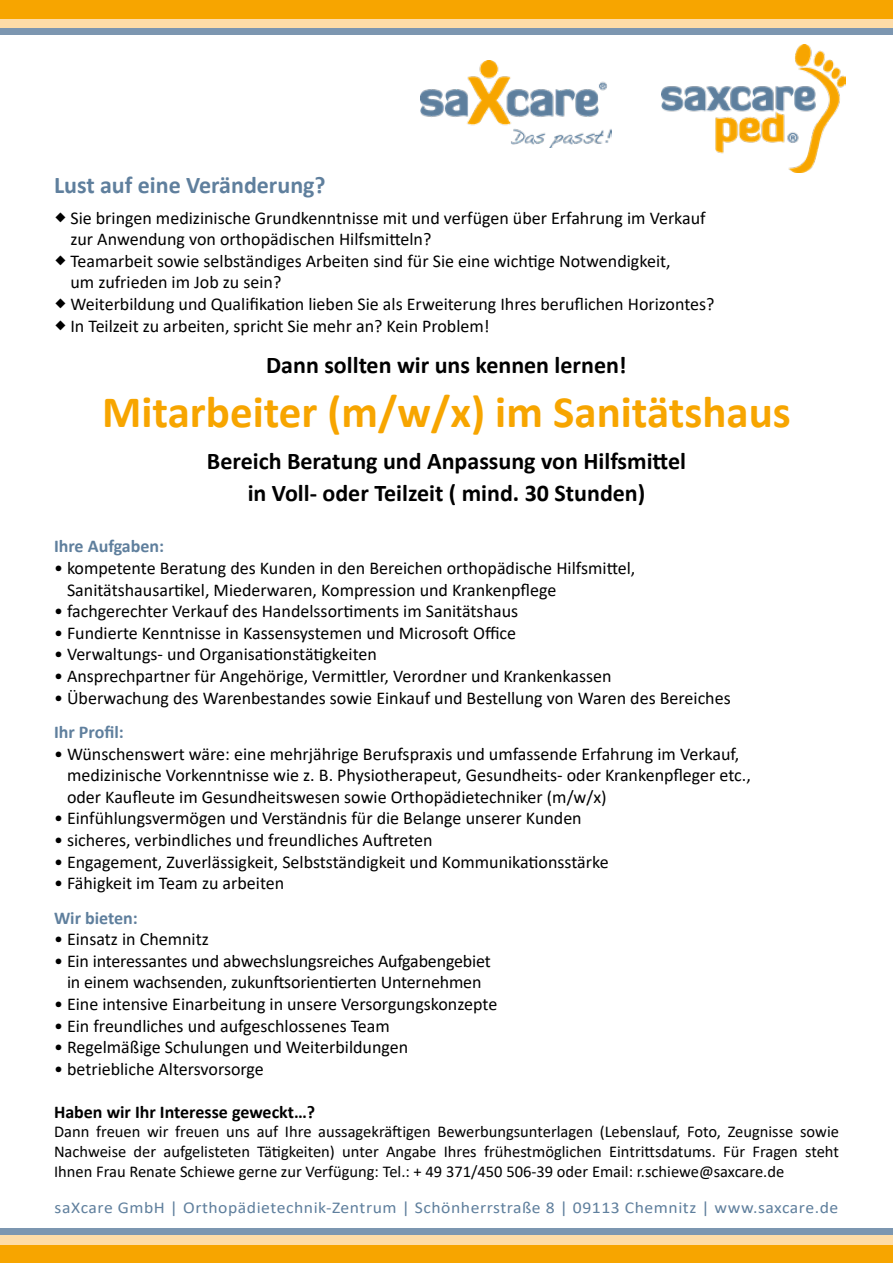
<style>
.page{position:relative;width:893px;height:1263px;background:#fff}
.page>*{position:absolute;margin:0;border:0;box-sizing:border-box;transform-origin:0 0}
.t1{font:700 45px "Calibri";color:#f7a500}
.t2{font:700 24px/32.4px "Calibri";color:#000;text-align:center}
.t3{font:700 24px "Calibri";color:#5f7f9d}
.t4{font:18px/21.6px "Calibri";color:#000}
.t5{font:700 18px "Calibri";color:#5f7f9d}
.t6{font:700 18px "Calibri";color:#000}
.t7{font:16.5px/19.8px "Calibri";color:#000;text-align:justify}
.t8{font:16.5px "Calibri";letter-spacing:.03em;color:#5f7f9d;scale:1.07 1}
</style>
<div class="page">
<img style="left:662px;top:45px;width:183px;height:128px">
<img style="left:421px;top:61px;width:191px;height:86px">
<div style="left:0;top:1240px;width:893px;height:23px;background:#f7a500"></div>
<div style="left:0;top:1235px;width:893px;height:9px;background:#fedca7"></div>
<div style="left:0;top:1228px;width:893px;height:7px;background:#7c96b0"></div>
<div style="left:0;top:0;width:893px;height:23px;background:#f7a500"></div>
<div style="left:0;top:19px;width:893px;height:10px;background:#fedca7"></div>
<div style="left:0;top:29px;width:893px;height:6px;background:#7c96b0"></div>
<h2 class="t3" style="left:54px;top:168px;width:273px">Lust auf eine Veränderung?</h2>
<p class="t4" style="left:70px;top:206px;width:646px">Sie bringen medizinische Grundkenntnisse mit und verfügen über Erfahrung im Verkauf zur Anwendung von orthopädischen Hilfsmitteln?<br>Teamarbeit sowie selbständiges Arbeiten sind für Sie eine wichtige Notwendigkeit,<br>um zufrieden im Job zu sein?<br>Weiterbildung und Qualifikation lieben Sie als Erweiterung Ihres beruflichen Horizontes?<br>In Teilzeit zu arbeiten, spricht Sie mehr an? Kein Problem!</p>
<h2 class="t2" style="left:266px;top:349px;width:362px">Dann sollten wir uns kennen lernen!</h2>
<h1 class="t1" style="left:102px;top:380px;width:690px">Mitarbeiter (m/w/x) im Sanitätshaus</h1>
<h2 class="t2" style="left:207px;top:444px;width:481px">Bereich Beratung und Anpassung von Hilfsmittel in Voll- oder Teilzeit ( mind. 30 Stunden)</h2>
<p class="t5" style="left:54px;top:534px;width:112px">Ihre Aufgaben:</p>
<p class="t4" style="left:67px;top:557px;width:570px;text-indent:-13px">• kompetente Beratung des Kunden in den Bereichen orthopädische Hilfsmittel,<br>Sanitätshausartikel, Miederwaren, Kompression und Krankenpflege</p>
<p class="t4" style="left:54px;top:600px;width:466px">• fachgerechter Verkauf des Handelssortiments im Sanitätshaus</p>
<p class="t4" style="left:54px;top:622px;width:464px">• Fundierte Kenntnisse in Kassensystemen und Microsoft Office</p>
<p class="t4" style="left:54px;top:643px;width:324px">• Verwaltungs- und Organisationstätigkeiten</p>
<p class="t4" style="left:54px;top:665px;width:559px">• Ansprechpartner für Angehörige, Vermittler, Verordner und Krankenkassen</p>
<p class="t4" style="left:54px;top:686px;width:678px">• Überwachung des Warenbestandes sowie Einkauf und Bestellung von Waren des Bereiches</p>
<p class="t5" style="left:54px;top:719px;width:71px">Ihr Profil:</p>
<p class="t4" style="left:67px;top:742px;width:685px;text-indent:-13px">• Wünschenswert wäre: eine mehrjährige Berufspraxis und umfassende Erfahrung im Verkauf, medizinische Vorkenntnisse wie z. B. Physiotherapeut, Gesundheits- oder Krankenpfleger etc., oder Kaufleute im Gesundheitswesen sowie Orthopädietechniker (m/w/x)</p>
<p class="t4" style="left:54px;top:807px;width:529px">• Einfühlungsvermögen und Verständnis für die Belange unserer Kunden</p>
<p class="t4" style="left:54px;top:829px;width:380px">• sicheres, verbindliches und freundliches Auftreten</p>
<p class="t4" style="left:54px;top:850px;width:556px">• Engagement, Zuverlässigkeit, Selbstständigkeit und Kommunikationsstärke</p>
<p class="t4" style="left:54px;top:872px;width:232px">• Fähigkeit im Team zu arbeiten</p>
<p class="t5" style="left:54px;top:905px;width:85px">Wir bieten:</p>
<p class="t4" style="left:54px;top:928px;width:156px">• Einsatz in Chemnitz</p>
<p class="t4" style="left:54px;top:949px;width:438px;text-align:center">• Ein interessantes und abwechslungsreiches Aufgabengebiet in einem wachsenden, zukunftsorientierten Unternehmen</p>
<p class="t4" style="left:54px;top:993px;width:445px">• Eine intensive Einarbeitung in unsere Versorgungskonzepte</p>
<p class="t4" style="left:54px;top:1014px;width:337px">• Ein freundliches und aufgeschlossenes Team</p>
<p class="t4" style="left:54px;top:1036px;width:356px">• Regelmäßige Schulungen und Weiterbildungen</p>
<p class="t4" style="left:54px;top:1057px;width:211px">• betriebliche Altersvorsorge</p>
<p class="t6" style="left:54px;top:1099px;width:263px">Haben wir Ihr Interesse geweckt…?</p>
<p class="t7" style="left:54px;top:1122px;width:786px">Dann freuen wir freuen uns auf Ihre aussagekräftigen Bewerbungsunterlagen (Lebenslauf, Foto, Zeugnisse sowie Nachweise der aufgelisteten Tätigkeiten) unter Angabe Ihres frühestmöglichen Eintrittsdatums. Für Fragen steht Ihnen Frau Renate Schiewe gerne zur Verfügung: Tel.: + 49 371/450 506-39 oder Email: r.schiewe@saxcare.de</p>
<p class="t8" style="left:55px;top:1195px;width:734px">saXcare GmbH | Orthopädietechnik-Zentrum | Schönherrstraße 8 | 09113 Chemnitz | www.saxcare.de</p>
</div>
